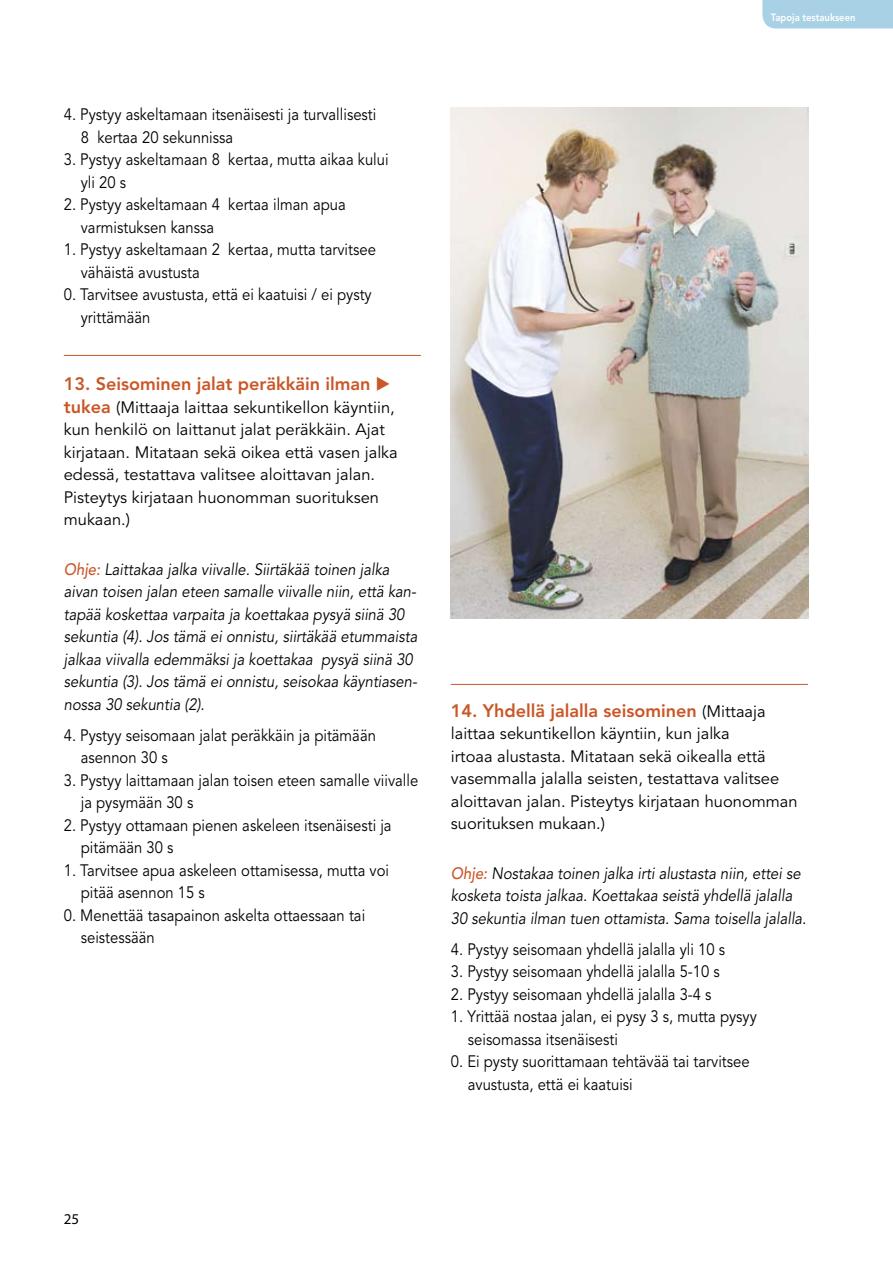
<style>
.page{position:relative;width:893px;height:1263px;background:#fff}
.page>*{position:absolute;margin:0;border:0;box-sizing:border-box;transform-origin:0 0}
.t1{font:800 18px "Avenir";color:#c95727}
.t2{font:16.5px/22.5px "Avenir";color:#000;scale:.9 1}
.t3{font:italic 16.5px/22.5px "Avenir";color:#000;scale:.9 1}
.t4{font:16.5px/22.5px "Avenir";color:#000}
.t5{font:15px "Myriad";color:#000}
.t6{font:800 10.5px "Avenir";color:#fff;scale:.9 1}
.s1{font-weight:800;font-size:18px;color:#c95727}
.s2{font-weight:500;color:#c95727}
.s3{font-weight:400;font-size:16.5px;color:#000}
</style>
<div class="page">
<div style="left:762px;top:0;width:131px;height:28px;background:#a9d1e6"></div>
<hr style="left:64px;top:355px;width:357px;height:1px;background:#c95727">
<img style="left:451px;top:108px;width:357px;height:510px">
<hr style="left:451px;top:684px;width:357px;height:1px;background:#c95727">
<p class="t6" style="left:771px;top:11px;width:96px">Tapoja testaukseen</p>
<p class="t2" style="left:81px;top:104px;width:330px;text-indent:-17px">4. Pystyy askeltamaan itsenäisesti ja turvallisesti<br>8 kertaa 20 sekunnissa</p>
<p class="t2" style="left:81px;top:149px;width:344px;text-indent:-17px">3. Pystyy askeltamaan 8 kertaa, mutta aikaa kului yli 20 s</p>
<p class="t2" style="left:81px;top:194px;width:296px;text-indent:-17px">2. Pystyy askeltamaan 4 kertaa ilman apua varmistuksen kanssa</p>
<p class="t2" style="left:81px;top:239px;width:329px;text-indent:-17px">1. Pystyy askeltamaan 2 kertaa, mutta tarvitsee vähäistä avustusta</p>
<p class="t2" style="left:81px;top:284px;width:325px;text-indent:-17px">0. Tarvitsee avustusta, että ei kaatuisi / ei pysty yrittämään</p>
<p class="t1" style="left:64px;top:373px;width:308px">13. Seisominen jalat peräkkäin ilman</p>
<p class="t4" style="left:64px;top:396px;width:336px"><span class="s1">tukea</span> (Mittaaja laittaa sekuntikellon käyntiin, kun henkilö on laittanut jalat peräkkäin. Ajat kirjataan. Mitataan sekä oikea että vasen jalka edessä, testattava valitsee aloittavan jalan.<br>Pisteytys kirjataan huonomman suorituksen mukaan.)</p>
<p class="t3" style="left:64px;top:558px;width:394px"><span class="s2">Ohje:</span> Laittakaa jalka viivalle. Siirtäkää toinen jalka aivan toisen jalan eteen samalle viivalle niin, että kan&shy;tapää koskettaa varpaita ja koettakaa pysyä siinä 30 sekuntia (4). Jos tämä ei onnistu, siirtäkää etummaista jalkaa viivalla edemmäksi ja koettakaa pysyä siinä 30 sekuntia (3). Jos tämä ei onnistu, seisokaa käyntiasen&shy;nossa 30 sekuntia (2).</p>
<p class="t2" style="left:81px;top:724px;width:329px;text-indent:-17px">4. Pystyy seisomaan jalat peräkkäin ja pitämään asennon 30 s</p>
<p class="t2" style="left:81px;top:769px;width:376px;text-indent:-17px">3. Pystyy laittamaan jalan toisen eteen samalle viivalle ja pysymään 30 s</p>
<p class="t2" style="left:81px;top:814px;width:347px;text-indent:-17px">2. Pystyy ottamaan pienen askeleen itsenäisesti ja pitämään 30 s</p>
<p class="t2" style="left:81px;top:859px;width:344px;text-indent:-17px">1. Tarvitsee apua askeleen ottamisessa, mutta voi pitää asennon 15 s</p>
<p class="t2" style="left:81px;top:904px;width:318px;text-indent:-17px">0. Menettää tasapainon askelta ottaessaan tai seistessään</p>
<p class="t1" style="left:451px;top:700px;width:316px">14. Yhdellä jalalla seisominen <span class="s3">(Mittaaja</span></p>
<p class="t4" style="left:451px;top:723px;width:348px">laittaa sekuntikellon käyntiin, kun jalka<br>irtoaa alustasta. Mitataan sekä oikealla että vasemmalla jalalla seisten, testattava valitsee aloittavan jalan. Pisteytys kirjataan huonomman suorituksen mukaan.)</p>
<p class="t3" style="left:451px;top:862px;width:397px"><span class="s2">Ohje:</span> Nostakaa toinen jalka irti alustasta niin, ettei se kosketa toista jalkaa. Koettakaa seistä yhdellä jalalla<br>30 sekuntia ilman tuen ottamista. Sama toisella jalalla.</p>
<p class="t2" style="left:451px;top:938px;width:306px">4. Pystyy seisomaan yhdellä jalalla yli 10 s</p>
<p class="t2" style="left:451px;top:961px;width:300px">3. Pystyy seisomaan yhdellä jalalla 5-10 s</p>
<p class="t2" style="left:451px;top:983px;width:291px">2. Pystyy seisomaan yhdellä jalalla 3-4 s</p>
<p class="t2" style="left:468px;top:1006px;width:323px;text-indent:-17px">1. Yrittää nostaa jalan, ei pysy 3 s, mutta pysyy seisomassa itsenäisesti</p>
<p class="t2" style="left:468px;top:1051px;width:315px;text-indent:-17px">0. Ei pysty suorittamaan tehtävää tai tarvitsee avustusta, että ei kaatuisi</p>
<p class="t5" style="left:64px;top:1212px;width:17px">25</p>
</div>
